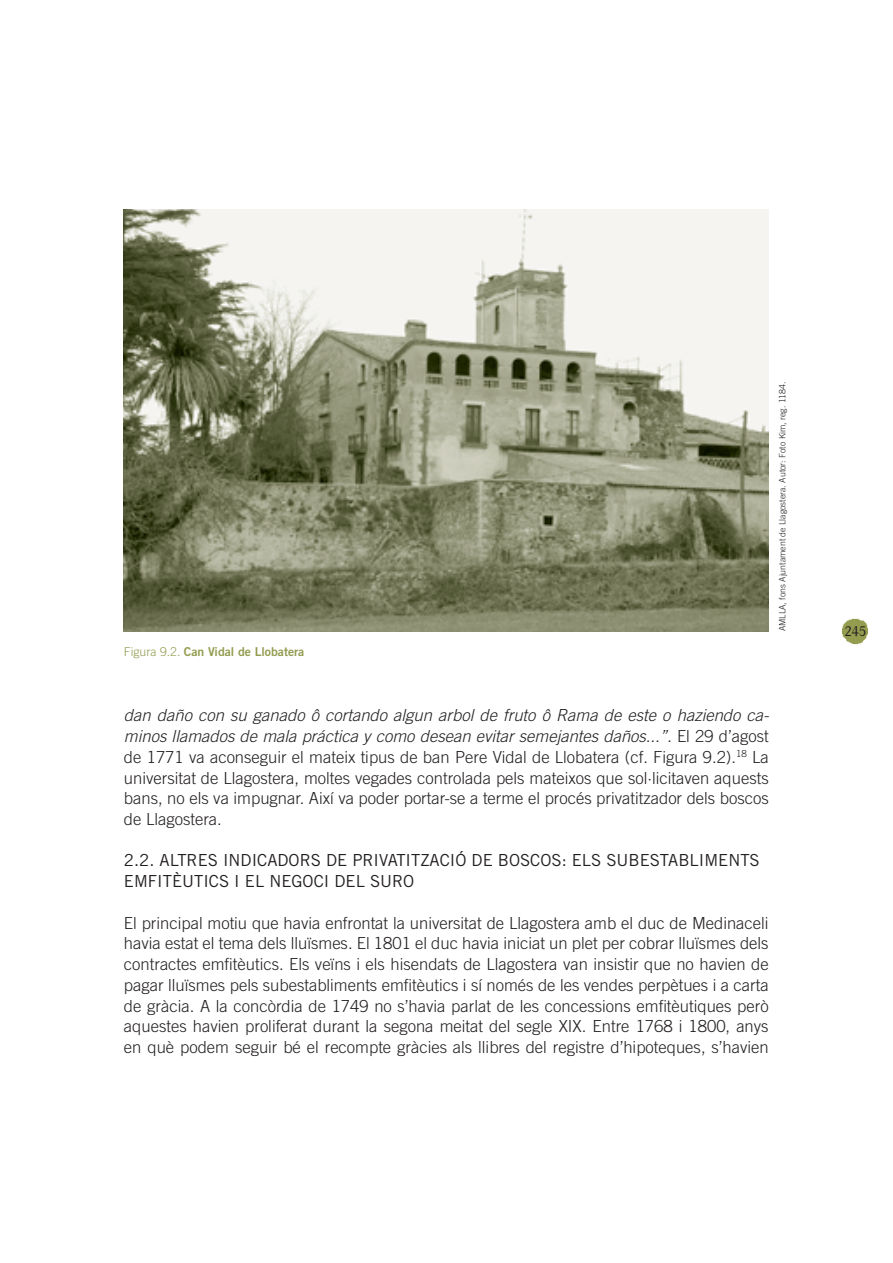
<style>
.page{position:relative;width:893px;height:1263px;background:#fff}
.page>*{position:absolute;margin:0;border:0;box-sizing:border-box;transform-origin:0 0}
.t1{font:300 16.65px/20.7px "Trade Gothic";color:#231f20;text-align:justify}
.t2{font:16.65px/20.7px "Trade Gothic";color:#231f20}
.t3{font:13.95px "Corporate ABQ";color:#231f20}
.t4{font:12.3px "Trade Gothic Bold Two";color:#949c50}
.t5{font:300 8.7px "Trade Gothic";color:#231f20}
.s1{font-family:"Trade Gothic";font-weight:300}
.s2{font-style:italic}
</style>
<div class="page">
<img style="left:842px;top:618px;width:26px;height:27px">
<img style="left:124px;top:210px;width:645px;height:421px">
<p class="t4" style="left:124px;top:647px;width:182px"><span class="s1">Figura 9.2.</span> Can Vidal de Llobatera</p>
<p class="t5" style="left:779px;top:631px;width:251px;rotate:-90deg">AMLLA, fons Ajuntament de Llagostera. Autor: Foto Kim, reg. 1184.</p>
<p class="t1" style="left:124px;top:707px;width:647px"><span class="s2">dan daño con su ganado ô cortando algun arbol de fruto ô Rama de este o haziendo ca&shy;minos llamados de mala práctica y como desean evitar semejantes daños...”.</span> El 29 d’agost de 1771 va aconseguir el mateix tipus de ban Pere Vidal de Llobatera (cf. Figura 9.2).<sup>18</sup> La universitat de Llagostera, moltes vegades controlada pels mateixos que sol·licitaven aquests bans, no els va impugnar. Així va poder portar-se a terme el procés privatitzador dels boscos de Llagostera.</p>
<p class="t2" style="left:124px;top:852px;width:637px">2.2. ALTRES INDICADORS DE PRIVATITZACIÓ DE BOSCOS: ELS SUBESTABLIMENTS<br>EMFITÈUTICS I EL NEGOCI DEL SURO</p>
<p class="t1" style="left:124px;top:914px;width:646px">El principal motiu que havia enfrontat la universitat de Llagostera amb el duc de Medinaceli havia estat el tema dels lluïsmes. El 1801 el duc havia iniciat un plet per cobrar lluïsmes dels contractes emfitèutics. Els veïns i els hisendats de Llagostera van insistir que no havien de pagar lluïsmes pels subestabliments emfitèutics i sí només de les vendes perpètues i a carta de gràcia. A la concòrdia de 1749 no s’havia parlat de les concessions emfitèutiques però aquestes havien proliferat durant la segona meitat del segle XIX. Entre 1768 i 1800, anys en què podem seguir bé el recompte gràcies als llibres del registre d’hipoteques, s’havien</p>
<p class="t3" style="left:844px;top:623px;width:24px">245</p>
</div>
